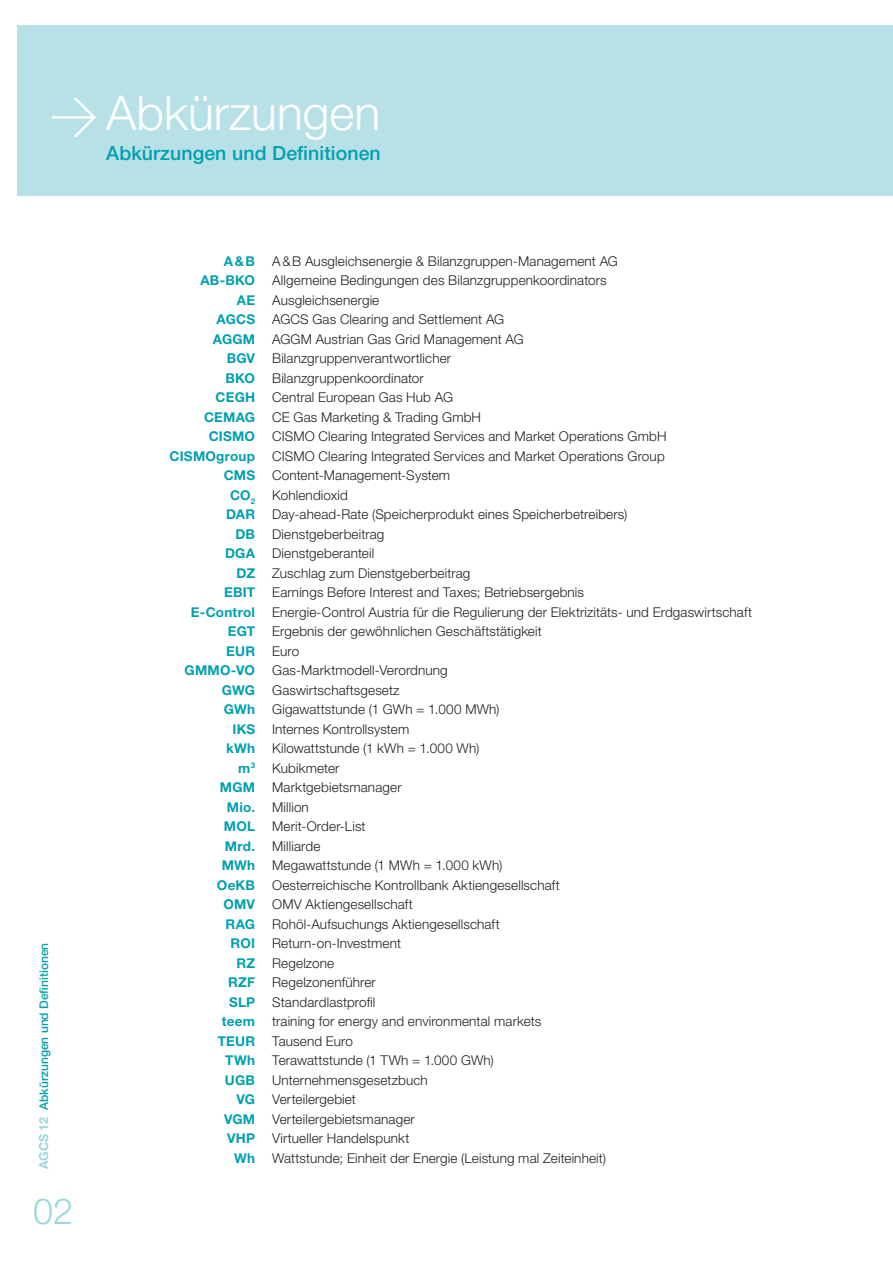
<style>
.page{position:relative;width:893px;height:1263px;background:#fff}
.page>*{position:absolute;margin:0;border:0;box-sizing:border-box;transform-origin:0 0}
.t1{font:300 48px "Helvetica Neue";color:#fff}
.t2{font:300 36px "Helvetica Neue";color:#9dd6de}
.t3{font:500 19.5px "Helvetica Neue";letter-spacing:.005em;color:#00a0b0}
.t4{font:300 13.5px/19.5px "Helvetica Neue";letter-spacing:.01em;color:#231f20}
.t5{font:700 13.5px/19.5px "Helvetica Neue";letter-spacing:.015em;color:#00a0b0;text-align:right}
.t6{font:500 12px "Helvetica Neue";color:#00a0b0}
.s1{font-family:"DIN"}
.s2{font-weight:700;font-size:12.45px;color:#9dd6de}
</style>
<div class="page">
<div style="left:17px;top:26px;width:876px;height:170px;background:#b8e0e7"></div>
<h1 class="t1" style="left:50px;top:83px;width:332px"><span class="s1">&gt;</span>Abkürzungen</h1>
<h3 class="t3" style="left:106px;top:141px;width:276px">Abkürzungen und Definitionen</h3>
<p class="t6" style="left:37px;top:1169px;width:228px;rotate:-90deg"><span class="s2">AGCS 12</span> Abkürzungen und Definitionen</p>
<h2 class="t2" style="left:33px;top:1189px;width:42px">02</h2>
<p class="t5" style="left:170px;top:251px;width:87px">A&amp;B<br>AB-BKO<br>AE<br>AGCS<br>AGGM<br>BGV<br>BKO<br>CEGH<br>CEMAG<br>CISMO<br>CISMOgroup<br>CMS<br>CO<sub>2<br></sub>DAR<br>DB<br>DGA<br>DZ<br>EBIT<br>E-Control<br>EGT<br>EUR<br>GMMO-VO<br>GWG<br>GWh<br>IKS<br>kWh<br>m<sup>3<br></sup>MGM<br>Mio.<br>MOL<br>Mrd.<br>MWh<br>OeKB<br>OMV<br>RAG<br>ROI<br>RZ<br>RZF<br>SLP<br>teem<br>TEUR<br>TWh<br>UGB<br>VG<br>VGM<br>VHP<br>Wh</p>
<p class="t4" style="left:272px;top:251px;width:481px">A&amp;B Ausgleichsenergie &amp; Bilanzgruppen-Management AG<br>Allgemeine Bedingungen des Bilanzgruppenkoordinators<br>Ausgleichsenergie<br>AGCS Gas Clearing and Settlement AG<br>AGGM Austrian Gas Grid Management AG<br>Bilanzgruppenverantwortlicher<br>Bilanzgruppenkoordinator<br>Central European Gas Hub AG<br>CE Gas Marketing &amp; Trading GmbH<br>CISMO Clearing Integrated Services and Market Operations GmbH<br>CISMO Clearing Integrated Services and Market Operations Group<br>Content-Management-System<br>Kohlendioxid<br>Day-ahead-Rate (Speicherprodukt eines Speicherbetreibers)<br>Dienstgeberbeitrag<br>Dienstgeberanteil<br>Zuschlag zum Dienstgeberbeitrag<br>Earnings Before Interest and Taxes; Betriebsergebnis<br>Energie-Control Austria für die Regulierung der Elektrizitäts- und Erdgaswirtschaft<br>Ergebnis der gewöhnlichen Geschäftstätigkeit<br>Euro<br>Gas-Marktmodell-Verordnung<br>Gaswirtschaftsgesetz<br>Gigawattstunde (1 GWh = 1.000 MWh)<br>Internes Kontrollsystem<br>Kilowattstunde (1 kWh = 1.000 Wh)<br>Kubikmeter<br>Marktgebietsmanager<br>Million<br>Merit-Order-List<br>Milliarde<br>Megawattstunde (1 MWh = 1.000 kWh)<br>Oesterreichische Kontrollbank Aktiengesellschaft<br>OMV Aktiengesellschaft<br>Rohöl-Aufsuchungs Aktiengesellschaft<br>Return-on-Investment<br>Regelzone<br>Regelzonenführer<br>Standardlastprofil<br>training for energy and environmental markets<br>Tausend Euro<br>Terawattstunde (1 TWh = 1.000 GWh)<br>Unternehmensgesetzbuch<br>Verteilergebiet<br>Verteilergebietsmanager<br>Virtueller Handelspunkt<br>Wattstunde; Einheit der Energie (Leistung mal Zeiteinheit)</p>
</div>
